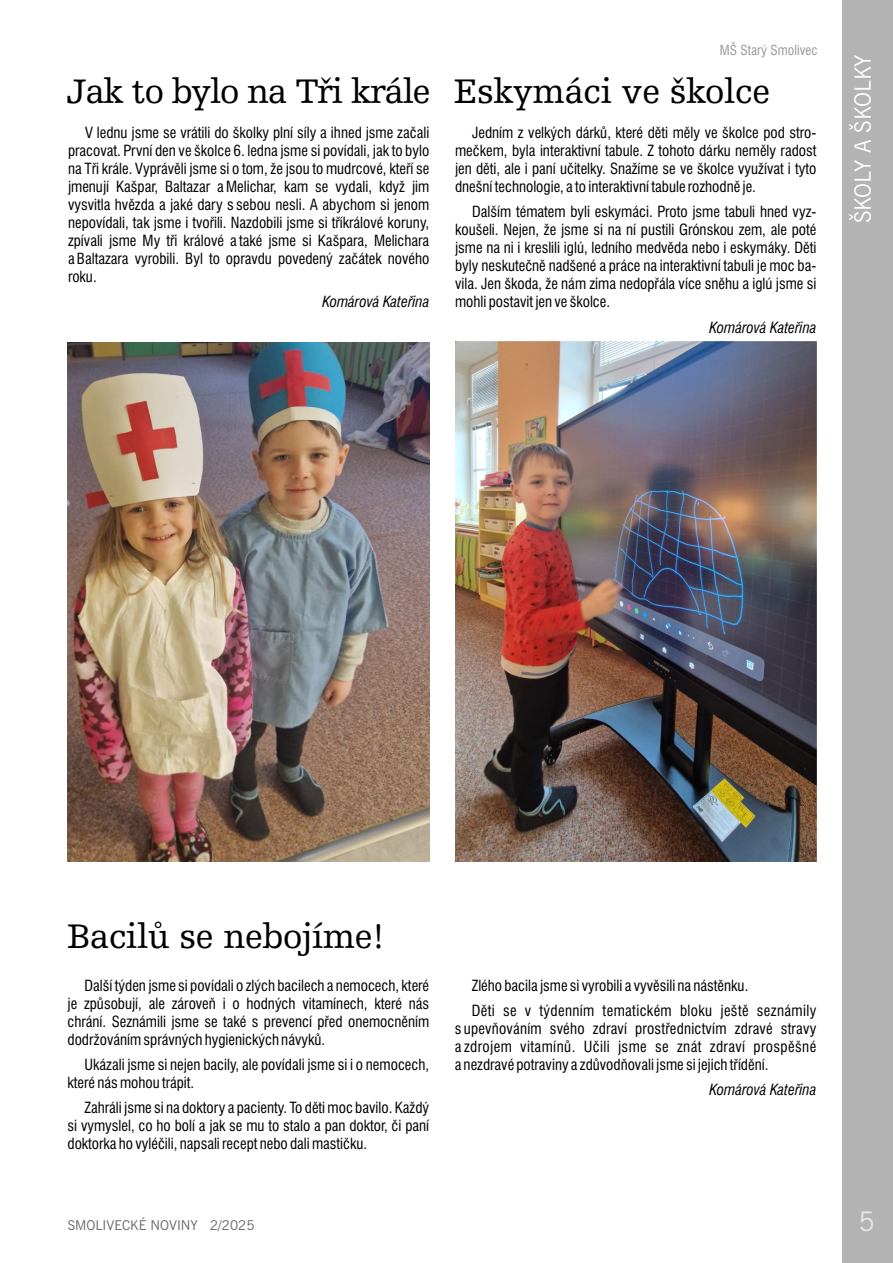
<style>
.page{position:relative;width:893px;height:1263px;background:#fff}
.page>*{position:absolute;margin:0;border:0;box-sizing:border-box;transform-origin:0 0}
.t1{font:36px "Humanist Slabserif 712 AT";letter-spacing:-.035em;color:#000}
.t2{font:36px "Humanist Slabserif 712 AT";letter-spacing:-.005em;color:#000}
.t3{font:27px "News Gothic AT";color:#e6e6e6}
.t4{font:22.5px "News Gothic AT";color:#fefefe}
.t5{font:condensed 15px/18px "Swiss 721 AT";color:#000;text-align:justify}
.t6{font:condensed 15px/25.2px "Swiss 721 AT";letter-spacing:.025em;color:#000}
.t7{font:italic condensed 15px "Swiss 721 AT";color:#000}
.t8{font:13.5px "News Gothic AT";color:#666}
.t9{font:condensed 13.5px "Swiss 721 AT";color:#999}
</style>
<div class="page">
<div style="left:842px;top:0;width:51px;height:1263px;background:#b3b3b3"></div>
<img style="left:68px;top:343px;width:361px;height:518px">
<img style="left:455px;top:342px;width:361px;height:519px">
<p class="t9" style="left:720px;top:45px;width:99px">MŠ Starý Smolivec</p>
<h1 class="t1" style="left:67px;top:77px;width:705px">Jak to bylo na Tři krále Eskymáci ve školce</h1>
<p class="t5" style="left:68px;top:125px;width:363px;text-indent:17px">V lednu jsme se vrátili do školky plní síly a ihned jsme začali pracovat. První den ve školce 6. ledna jsme si povídali, jak to bylo na Tři krále. Vyprávěli jsme si o tom, že jsou to mudrcové, kteří se jmenují Kašpar, Baltazar a Melichar, kam se vydali, když jim vysvitla hvězda a jaké dary s sebou nesli. A abychom si jenom nepovídali, tak jsme i tvořili. Nazdobili jsme si tříkrálové koruny, zpívali jsme My tři králové a také jsme si Kašpara, Melichara a Baltazara vyrobili. Byl to opravdu povedený začátek nového roku.</p>
<p class="t7" style="left:322px;top:296px;width:108px">Komárová Kateřina</p>
<p class="t5" style="left:455px;top:125px;width:363px;text-indent:17px">Jedním z velkých dárků, které děti měly ve školce pod stro&shy;mečkem, byla interaktivní tabule. Z tohoto dárku neměly radost jen děti, ale i paní učitelky. Snažíme se ve školce využívat i tyto dnešní technologie, a to interaktivní tabule rozhodně je.</p>
<p class="t5" style="left:455px;top:204px;width:363px;text-indent:17px">Dalším tématem byli eskymáci. Proto jsme tabuli hned vyz&shy;koušeli. Nejen, že jsme si na ní pustili Grónskou zem, ale poté jsme na ni i kreslili iglú, ledního medvěda nebo i eskymáky. Děti byly neskutečně nadšené a práce na interaktivní tabuli je moc ba&shy;vila. Jen škoda, že nám zima nedopřála více sněhu a iglú jsme si mohli postavit jen ve školce.</p>
<p class="t7" style="left:709px;top:321px;width:108px">Komárová Kateřina</p>
<h3 class="t4" style="left:855px;top:223px;width:170px;rotate:-90deg">ŠKOLY A ŠKOLKY</h3>
<h1 class="t2" style="left:67px;top:922px;width:319px">Bacilů se nebojíme!</h1>
<p class="t5" style="left:68px;top:977px;width:363px;text-indent:17px">Další týden jsme si povídali o zlých bacilech a nemocech, které je způsobují, ale zároveň i o hodných vitamínech, které nás chrání. Seznámili jsme se také s prevencí před onemocněním dodržováním správných hygienických návyků.</p>
<p class="t5" style="left:68px;top:1057px;width:363px;text-indent:17px">Ukázali jsme si nejen bacily, ale povídali jsme si i o nemocech, které nás mohou trápit.</p>
<p class="t5" style="left:68px;top:1100px;width:363px;text-indent:17px">Zahráli jsme si na doktory a pacienty. To děti moc bavilo. Každý si vymyslel, co ho bolí a jak se mu to stalo a pan doktor, či paní doktorka ho vyléčili, napsali recept nebo dali mastičku.</p>
<p class="t6" style="left:472px;top:974px;width:346px">Zlého bacila jsme si vyrobili a vyvěsili na nástěnku.<br>Děti se v týdenním tematickém bloku ještě seznámily</p>
<p class="t5" style="left:455px;top:1021px;width:363px">s upevňováním svého zdraví prostřednictvím zdravé stravy a zdrojem vitamínů. Učili jsme se znát zdraví prospěšné a nezdravé potraviny a zdůvodňovali jsme si jejich třídění.</p>
<p class="t7" style="left:709px;top:1084px;width:108px">Komárová Kateřina</p>
<p class="t8" style="left:68px;top:1220px;width:188px">SMOLIVECKÉ NOVINY 2/2025</p>
<h2 class="t3" style="left:858px;top:1211px;width:18px">5</h2>
</div>
